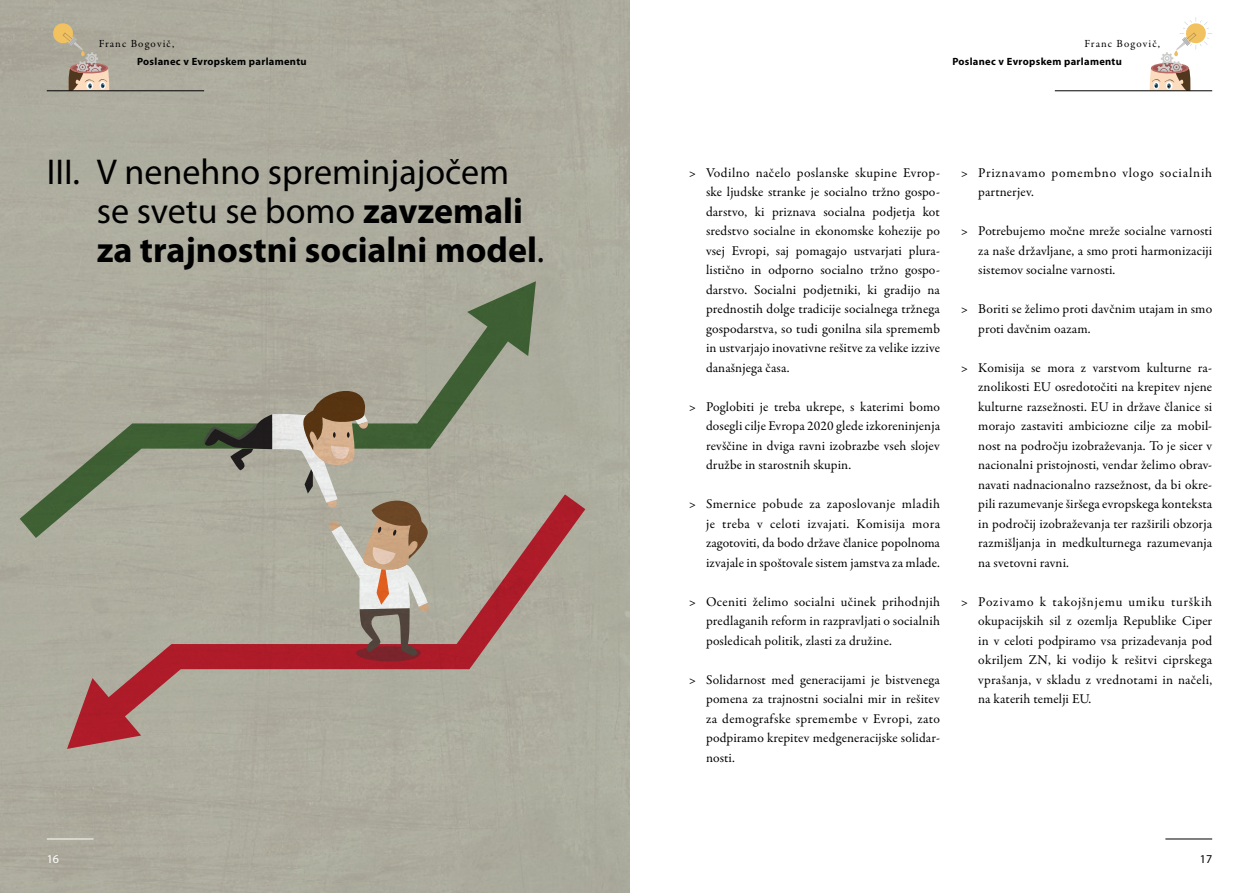
<style>
.page{position:relative;width:1259px;height:893px;background:#fff}
.page>*{position:absolute;margin:0;border:0;box-sizing:border-box;transform-origin:0 0}
.t1{font:36px/39px "Myriad Pro";color:#000}
.t2{font:13.5px/19.5px "Garamond Premr Pro";letter-spacing:.01em;color:#000;text-align:justify}
.t3{font:13.5px/19.5px "Garamond Premr Pro";letter-spacing:.055em;color:#000}
.t4{font:12px "Myriad Pro";color:#fff}
.t5{font:12px "Myriad Pro";color:#000}
.t6{font:10.95px "Garamond Premr Pro";letter-spacing:.1em;color:#000}
.t7{font:700 10.5px "Myriad Pro";letter-spacing:.03em;color:#000}
.s1{font-weight:700}
.s2{font-family:"Adobe Garamond Pro"}
</style>
<div class="page">
<div style="left:0;top:0;width:629px;height:893px;background:#adac9e"></div>
<svg style="left:67px;top:494px;width:518px;height:255px"></svg>
<svg style="left:20px;top:281px;width:516px;height:257px"></svg>
<svg style="left:203px;top:381px;width:226px;height:284px"></svg>
<svg style="left:1149px;top:17px;width:63px;height:74px"></svg>
<hr style="left:1054px;top:91px;width:158px;height:1px;background:#000">
<hr style="left:1165px;top:839px;width:47px;height:1px;background:#000">
<svg style="left:47px;top:17px;width:62px;height:74px"></svg>
<hr style="left:47px;top:91px;width:157px;height:1px;background:#000">
<hr style="left:47px;top:839px;width:47px;height:1px;background:#fff">
<p class="t6" style="left:99px;top:37px;width:77px">Franc Bogovič,</p>
<p class="t7" style="left:137px;top:54px;width:171px">Poslanec v Evropskem parlamentu</p>
<h1 class="t1" style="left:97px;top:152px;width:449px;text-indent:-50px">III. V nenehno spreminjajočem se svetu se bomo <span class="s1">zavzemali za trajnostni socialni model</span>.</h1>
<p class="t6" style="left:1084px;top:37px;width:77px">Franc Bogovič,</p>
<p class="t7" style="left:952px;top:54px;width:171px">Poslanec v Evropskem parlamentu</p>
<p class="t2" style="left:706px;top:163px;width:235px;text-indent:-17px"><span class="s2">&gt;</span> Vodilno načelo poslanske skupine Evrop&shy;ske ljudske stranke je socialno tržno gospo&shy;darstvo, ki priznava socialna podjetja kot sredstvo socialne in ekonomske kohezije po vsej Evropi, saj pomagajo ustvarjati plura&shy;listično in odporno socialno tržno gospo&shy;darstvo. Socialni podjetniki, ki gradijo na prednostih dolge tradicije socialnega tržnega gospodarstva, so tudi gonilna sila sprememb in ustvarjajo inovativne rešitve za velike izzive današnjega časa.</p>
<p class="t2" style="left:706px;top:397px;width:235px;text-indent:-17px"><span class="s2">&gt;</span> Poglobiti je treba ukrepe, s katerimi bomo dosegli cilje Evropa 2020 glede izkoreninjenja revščine in dviga ravni izobrazbe vseh slojev družbe in starostnih skupin.</p>
<p class="t2" style="left:706px;top:495px;width:235px;text-indent:-17px"><span class="s2">&gt;</span> Smernice pobude za zaposlovanje mladih je treba v celoti izvajati. Komisija mora zagotoviti, da bodo države članice popolnoma izvajale in spoštovale sistem jamstva za mlade.</p>
<p class="t2" style="left:706px;top:592px;width:235px;text-indent:-17px"><span class="s2">&gt;</span> Oceniti želimo socialni učinek prihodnjih predlaganih reform in razpravljati o socialnih posledicah politik, zlasti za družine.</p>
<p class="t2" style="left:706px;top:670px;width:235px;text-indent:-17px"><span class="s2">&gt;</span> Solidarnost med generacijami je bistvenega pomena za trajnostni socialni mir in rešitev za demografske spremembe v Evropi, zato podpiramo krepitev medgeneracijske solidar&shy;nosti.</p>
<p class="t3" style="left:978px;top:163px;width:235px;text-indent:-17px"><span class="s2">&gt;</span> Priznavamo pomembno vlogo socialnih partnerjev.</p>
<p class="t2" style="left:978px;top:222px;width:235px;text-indent:-17px"><span class="s2">&gt;</span> Potrebujemo močne mreže socialne varnosti za naše državljane, a smo proti harmonizaciji sistemov socialne varnosti.</p>
<p class="t2" style="left:978px;top:300px;width:235px;text-indent:-17px"><span class="s2">&gt;</span> Boriti se želimo proti davčnim utajam in smo proti davčnim oazam.</p>
<p class="t2" style="left:978px;top:358px;width:235px;text-indent:-17px"><span class="s2">&gt;</span> Komisija se mora z varstvom kulturne ra&shy;znolikosti EU osredotočiti na krepitev njene kulturne razsežnosti. EU in države članice si morajo zastaviti ambiciozne cilje za mobil&shy;nost na področju izobraževanja. To je sicer v nacionalni pristojnosti, vendar želimo obrav&shy;navati nadnacionalno razsežnost, da bi okre&shy;pili razumevanje širšega evropskega konteksta in področij izobraževanja ter razširili obzorja razmišljanja in medkulturnega razumevanja na svetovni ravni.</p>
<p class="t2" style="left:978px;top:592px;width:235px;text-indent:-17px"><span class="s2">&gt;</span> Pozivamo k takojšnjemu umiku turških okupacijskih sil z ozemlja Republike Ciper in v celoti podpiramo vsa prizadevanja pod okriljem ZN, ki vodijo k rešitvi ciprskega vprašanja, v skladu z vrednotami in načeli, na katerih temelji EU.</p>
<p class="t4" style="left:47px;top:852px;width:14px">16</p>
<p class="t5" style="left:1199px;top:852px;width:14px">17</p>
</div>
